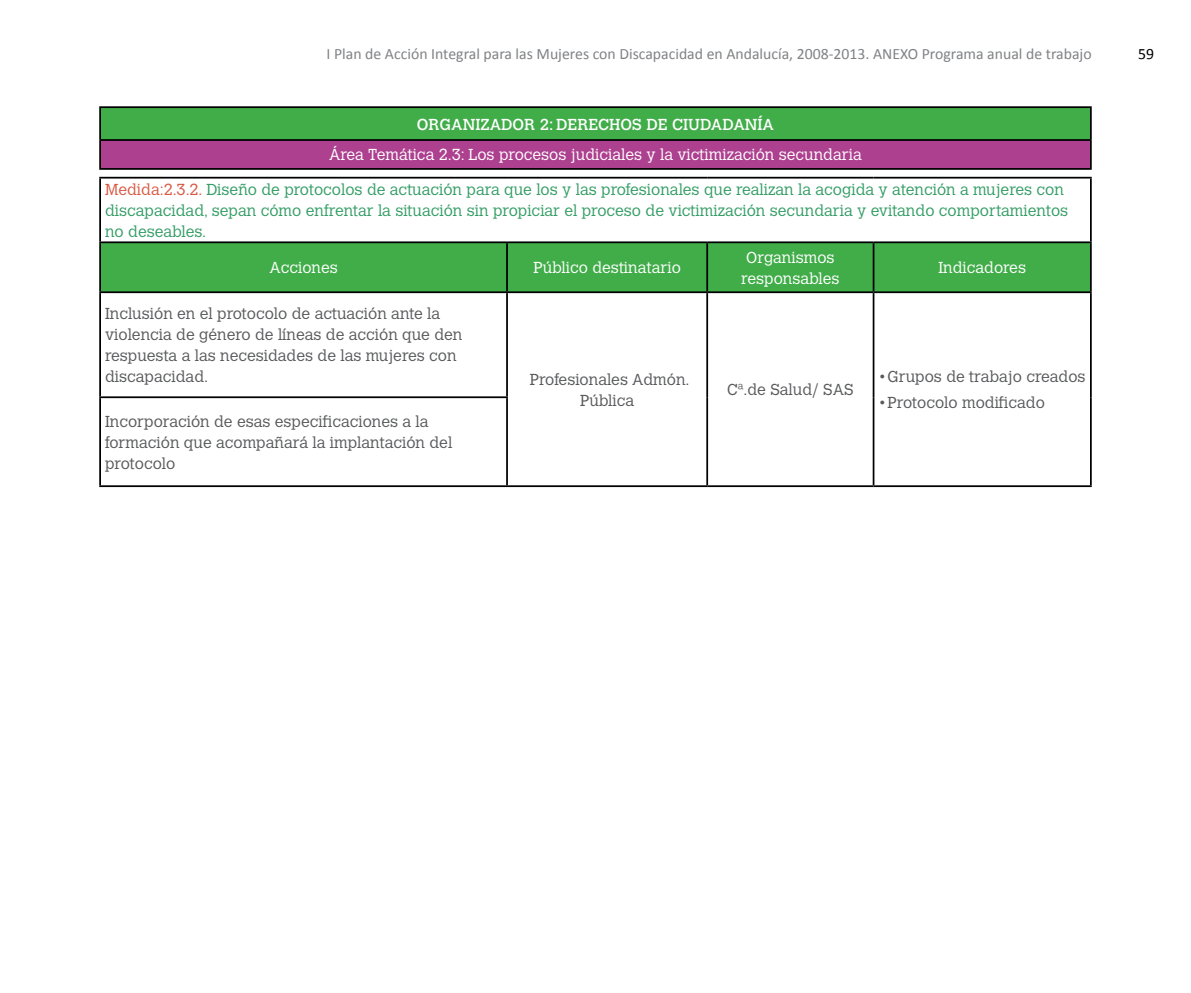
<style>
.page{position:relative;width:1191px;height:993px;background:#fff}
.page>*{position:absolute;margin:0;border:0;box-sizing:border-box;transform-origin:0 0}
.t1{font:300 15.75px/21px "Calvert";color:#58595b}
.t2{font:300 15.75px/34.5px "Calvert";color:#339d65}
.t3{font:15.75px "Calibri";color:#808285}
.t4{font:300 15.75px/21px "Calvert";color:#fff;text-align:center}
.t5{font:15.75px "Calvert";color:#fff}
.t6{font:15.75px "Calibri";color:#000}
.s1{color:#fff}
.s2{color:#d95943}
</style>
<div class="page">
<div style="left:100px;top:107px;width:990px;height:33px;background:#41ad49"></div>
<div style="left:100px;top:140px;width:990px;height:29px;background:#ad408f"></div>
<hr style="left:1090px;top:108px;width:1px;height:31px;background:#000">
<svg style="left:1090px;top:141px;width:1px;height:27px"></svg>
<hr style="left:99px;top:168px;width:992px;height:2px;background:#000">
<hr style="left:99px;top:106px;width:992px;height:2px;background:#000">
<hr style="left:99px;top:108px;width:2px;height:31px;background:#000">
<hr style="left:99px;top:141px;width:2px;height:27px;background:#000">
<hr style="left:99px;top:139px;width:992px;height:2px;background:#000">
<div style="left:101px;top:243px;width:989px;height:48px;background:#41ad49"></div>
<hr style="left:506px;top:293px;width:2px;height:103px;background:#000">
<hr style="left:706px;top:293px;width:2px;height:104px;background:#000">
<hr style="left:872px;top:293px;width:2px;height:104px;background:#000">
<hr style="left:99px;top:396px;width:409px;height:2px;background:#000">
<hr style="left:506px;top:398px;width:2px;height:87px;background:#000">
<hr style="left:706px;top:397px;width:2px;height:88px;background:#000">
<hr style="left:872px;top:397px;width:2px;height:88px;background:#000">
<hr style="left:99px;top:177px;width:408px;height:1px;background:#000">
<hr style="left:99px;top:178px;width:2px;height:63px;background:#000">
<hr style="left:507px;top:177px;width:200px;height:1px;background:#000">
<hr style="left:707px;top:177px;width:166px;height:1px;background:#000">
<hr style="left:873px;top:177px;width:218px;height:1px;background:#000">
<hr style="left:1090px;top:178px;width:1px;height:63px;background:#000">
<hr style="left:99px;top:241px;width:408px;height:2px;background:#000">
<hr style="left:507px;top:241px;width:200px;height:2px;background:#000">
<hr style="left:707px;top:241px;width:166px;height:2px;background:#000">
<hr style="left:873px;top:241px;width:218px;height:2px;background:#000">
<hr style="left:99px;top:243px;width:2px;height:48px;background:#000">
<hr style="left:506px;top:243px;width:2px;height:48px;background:#000">
<hr style="left:706px;top:243px;width:2px;height:48px;background:#000">
<hr style="left:872px;top:243px;width:2px;height:48px;background:#000">
<hr style="left:1090px;top:243px;width:1px;height:48px;background:#000">
<hr style="left:99px;top:291px;width:408px;height:2px;background:#000">
<hr style="left:99px;top:293px;width:2px;height:103px;background:#000">
<hr style="left:507px;top:291px;width:200px;height:2px;background:#000">
<hr style="left:707px;top:291px;width:166px;height:2px;background:#000">
<hr style="left:873px;top:291px;width:218px;height:2px;background:#000">
<hr style="left:1090px;top:293px;width:1px;height:104px;background:#000">
<hr style="left:99px;top:398px;width:2px;height:87px;background:#000">
<hr style="left:1090px;top:397px;width:1px;height:88px;background:#000">
<hr style="left:99px;top:485px;width:408px;height:2px;background:#000">
<hr style="left:507px;top:485px;width:200px;height:2px;background:#000">
<hr style="left:707px;top:485px;width:166px;height:2px;background:#000">
<hr style="left:873px;top:485px;width:218px;height:2px;background:#000">
<p class="t3" style="left:327px;top:44px;width:766px">I Plan de Acción Integral para las Mujeres con Discapacidad en Andalucía, 2008-2013. ANEXO Programa anual de trabajo</p>
<p class="t6" style="left:1138px;top:44px;width:17px">59</p>
<p class="t5" style="left:417px;top:115px;width:358px">ORGANIZADOR 2: DERECHOS DE CIUDADANÍA</p>
<p class="t2" style="left:105px;top:138px;width:960px;text-indent:224px"><span class="s1">Área Temática 2.3: Los procesos judiciales y la victimización secundaria<br></span><span class="s2">Medida:2.3.2.</span> Diseño de protocolos de actuación para que los y las profesionales que realizan la acogida y atención a mujeres con</p>
<p class="t2" style="left:105px;top:200px;width:964px;line-height:21px">discapacidad, sepan cómo enfrentar la situación sin propiciar el proceso de victimización secundaria y evitando comportamientos no deseables.</p>
<p class="t4" style="left:269px;top:257px;width:70px">Acciones</p>
<p class="t4" style="left:533px;top:257px;width:149px">Público destinatario</p>
<p class="t4" style="left:741px;top:247px;width:100px">Organismos responsables</p>
<p class="t4" style="left:938px;top:257px;width:89px">Indicadores</p>
<p class="t1" style="left:105px;top:303px;width:359px">Inclusión en el protocolo de actuación ante la violencia de género de líneas de acción que den respuesta a las necesidades de las mujeres con discapacidad.</p>
<p class="t1" style="left:878px;top:366px;width:209px">• Grupos de trabajo creados</p>
<p class="t1" style="left:878px;top:392px;width:168px">• Protocolo modificado</p>
<p class="t1" style="left:530px;top:368px;width:161px;text-align:center">Profesionales Admón.<br>Pública</p>
<p class="t1" style="left:727px;top:379px;width:128px">Cª.de Salud/ SAS</p>
<p class="t1" style="left:105px;top:410px;width:349px">Incorporación de esas especificaciones a la formación que acompañará la implantación del protocolo</p>
</div>
